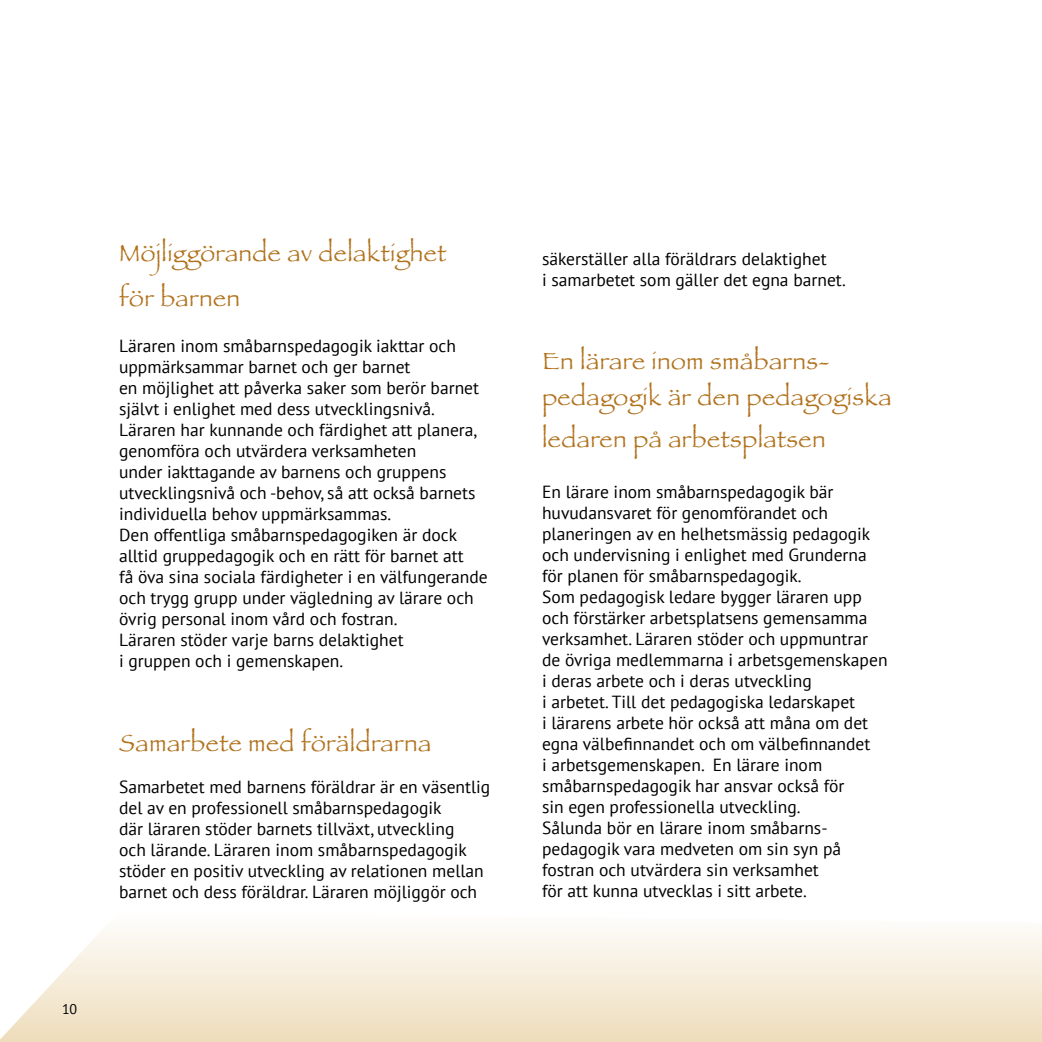
<style>
.page{position:relative;width:1042px;height:1042px;background:#fff}
.page>*{position:absolute;margin:0;border:0;box-sizing:border-box;transform-origin:0 0}
.t1{font:24.5px/45.5px "Papyrus";letter-spacing:.02em;color:#b1721c}
.t2{font:17.5px/21px "PT Sans";color:#000}
.t3{font:14px "PT Sans";color:#000}
</style>
<div class="page">
<svg style="left:0;top:931px;width:1042px;height:111px;background:#f5ebd8"></svg>
<p class="t3" style="left:62px;top:1000px;width:17px">10</p>
<h1 class="t1" style="left:119px;top:229px;width:329px">Möjliggörande av delaktighet för barnen</h1>
<p class="t2" style="left:119px;top:335px;width:370px">Läraren inom småbarnspedagogik iakttar och uppmärksammar barnet och ger barnet<br>en möjlighet att påverka saker som berör barnet självt i enlighet med dess utvecklingsnivå.<br>Läraren har kunnande och färdighet att planera, genomföra och utvärdera verksamheten<br>under iakttagande av barnens och gruppens utvecklingsnivå och -behov, så att också barnets individuella behov uppmärksammas.<br>Den offentliga småbarnspedagogiken är dock alltid gruppedagogik och en rätt för barnet att<br>få öva sina sociala färdigheter i en välfungerande och trygg grupp under vägledning av lärare och övrig personal inom vård och fostran.<br>Läraren stöder varje barns delaktighet<br>i gruppen och i gemenskapen.</p>
<h1 class="t1" style="left:119px;top:719px;width:314px">Samarbete med föräldrarna</h1>
<p class="t2" style="left:119px;top:776px;width:373px">Samarbetet med barnens föräldrar är en väsentlig del av en professionell småbarnspedagogik<br>där läraren stöder barnets tillväxt, utveckling<br>och lärande. Läraren inom småbarnspedagogik stöder en positiv utveckling av relationen mellan barnet och dess föräldrar. Läraren möjliggör och</p>
<p class="t2" style="left:542px;top:248px;width:305px">säkerställer alla föräldrars delaktighet<br>i samarbetet som gäller det egna barnet.</p>
<h1 class="t1" style="left:542px;top:342px;width:351px;line-height:36.8px">En lärare inom småbarns&shy;pedagogik är den pedagogiska</h1>
<h1 class="t1" style="left:542px;top:416px;width:285px">ledaren på arbetsplatsen</h1>
<p class="t2" style="left:542px;top:481px;width:347px">En lärare inom småbarnspedagogik bär huvudansvaret för genomförandet och planeringen av en helhetsmässig pedagogik och undervisning i enlighet med Grunderna för planen för småbarnspedagogik.<br>Som pedagogisk ledare bygger läraren upp och förstärker arbetsplatsens gemensamma verksamhet. Läraren stöder och uppmuntrar de övriga medlemmarna i arbetsgemenskapen i deras arbete och i deras utveckling<br>i arbetet. Till det pedagogiska ledarskapet<br>i lärarens arbete hör också att måna om det egna välbefinnandet och om välbefinnandet<br>i arbetsgemenskapen. En lärare inom småbarnspedagogik har ansvar också för<br>sin egen professionella utveckling.<br>Sålunda bör en lärare inom småbarns&shy;pedagogik vara medveten om sin syn på fostran och utvärdera sin verksamhet<br>för att kunna utvecklas i sitt arbete.</p>
</div>
